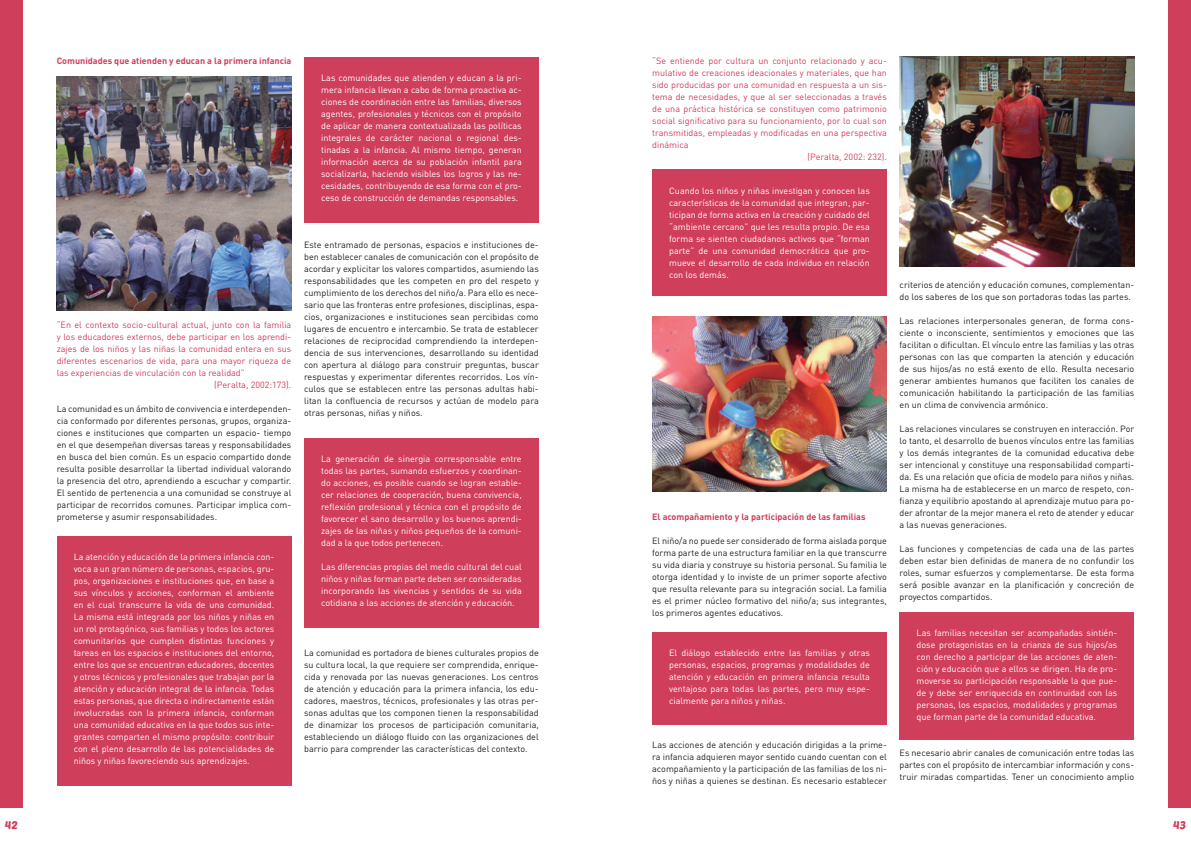
<style>
.page{position:relative;width:1191px;height:842px;background:#fff}
.page>*{position:absolute;margin:0;border:0;box-sizing:border-box;transform-origin:0 0}
.t1{font:11px "Poetsen One";color:#cf3e5b}
.t2{font:9px/12px "DIN Pro";color:#231f20;text-align:justify}
.t3{font:9px/12px "DIN Pro";color:#fff;text-align:justify}
.t4{font:9px "DIN Pro";color:#cf3e5b}
.t5{font:700 9px "DIN Pro";color:#cf3e5b}
</style>
<div class="page">
<div style="left:0;top:0;width:23px;height:808px;background:#cf3e5b"></div>
<div style="left:1168px;top:0;width:23px;height:808px;background:#cf3e5b"></div>
<img style="left:57px;top:76px;width:234px;height:235px">
<div style="left:57px;top:536px;width:234px;height:249px;background:#cf3e5b"></div>
<div style="left:304px;top:57px;width:235px;height:166px;background:#cf3e5b"></div>
<div style="left:304px;top:438px;width:235px;height:189px;background:#cf3e5b"></div>
<div style="left:652px;top:170px;width:235px;height:126px;background:#cf3e5b"></div>
<img style="left:899px;top:57px;width:235px;height:210px">
<div style="left:652px;top:632px;width:235px;height:92px;background:#cf3e5b"></div>
<div style="left:899px;top:612px;width:235px;height:127px;background:#cf3e5b"></div>
<img style="left:652px;top:316px;width:235px;height:176px">
<p class="t5" style="left:57px;top:54px;width:236px">Comunidades que atienden y educan a la primera infancia</p>
<p class="t3" style="left:321px;top:71px;width:202px">Las comunidades que atienden y educan a la pri&shy;mera infancia llevan a cabo de forma proactiva ac&shy;ciones de coordinación entre las familias, diversos agentes, profesionales y técnicos con el propósito de aplicar de manera contextualizada las políticas integrales de carácter nacional o regional des&shy;tinadas a la infancia. Al mismo tiempo, generan información acerca de su población infantil para socializarla, haciendo visibles los logros y las ne&shy;cesidades, contribuyendo de esa forma con el pro&shy;ceso de construcción de demandas responsables.</p>
<p class="t4" style="left:57px;top:318px;width:236px">“En el contexto socio-cultural actual, junto con la familia</p>
<p class="t4" style="left:57px;top:330px;width:236px">y los educadores externos, debe participar en los aprendi-</p>
<p class="t4" style="left:57px;top:342px;width:236px">zajes de los niños y las niñas la comunidad entera en sus</p>
<p class="t4" style="left:57px;top:354px;width:236px">diferentes escenarios de vida, para una mayor riqueza de</p>
<p class="t4" style="left:57px;top:366px;width:190px">las experiencias de vinculación con la realidad”</p>
<p class="t4" style="left:214px;top:378px;width:79px">(Peralta, 2002:173).</p>
<p class="t2" style="left:57px;top:402px;width:236px">La comunidad es un ámbito de convivencia e interdependen&shy;cia conformado por diferentes personas, grupos, organiza&shy;ciones e instituciones que comparten un espacio- tiempo en el que desempeñan diversas tareas y responsabilidades en busca del bien común. Es un espacio compartido donde resulta posible desarrollar la libertad individual valorando la presencia del otro, aprendiendo a escuchar y compartir.<br>El sentido de pertenencia a una comunidad se construye al participar de recorridos comunes. Participar implica com&shy;prometerse y asumir responsabilidades.</p>
<p class="t3" style="left:74px;top:550px;width:202px">La atención y educación de la primera infancia con&shy;voca a un gran número de personas, espacios, gru&shy;pos, organizaciones e instituciones que, en base a sus vínculos y acciones, conforman el ambiente en el cual transcurre la vida de una comunidad.<br>La misma está integrada por los niños y niñas en un rol protagónico, sus familias y todos los actores comunitarios que cumplen distintas funciones y tareas en los espacios e instituciones del entorno, entre los que se encuentran educadores, docentes y otros técnicos y profesionales que trabajan por la atención y educación integral de la infancia. Todas estas personas, que directa o indirectamente están involucradas con la primera infancia, conforman una comunidad educativa en la que todos sus inte&shy;grantes comparten el mismo propósito: contribuir con el pleno desarrollo de las potencialidades de niños y niñas favoreciendo sus aprendizajes.</p>
<p class="t2" style="left:304px;top:238px;width:236px">Este entramado de personas, espacios e instituciones de&shy;ben establecer canales de comunicación con el propósito de acordar y explicitar los valores compartidos, asumiendo las responsabilidades que les competen en pro del respeto y cumplimiento de los derechos del niño/a. Para ello es nece&shy;sario que las fronteras entre profesiones, disciplinas, espa&shy;cios, organizaciones e instituciones sean percibidas como lugares de encuentro e intercambio. Se trata de establecer relaciones de reciprocidad comprendiendo la interdepen&shy;dencia de sus intervenciones, desarrollando su identidad con apertura al diálogo para construir preguntas, buscar respuestas y experimentar diferentes recorridos. Los vín&shy;culos que se establecen entre las personas adultas habi&shy;litan la confluencia de recursos y actúan de modelo para otras personas, niñas y niños.</p>
<p class="t3" style="left:321px;top:452px;width:202px">La generación de sinergia corresponsable entre todas las partes, sumando esfuerzos y coordinan&shy;do acciones, es posible cuando se logran estable&shy;cer relaciones de cooperación, buena convivencia, reflexión profesional y técnica con el propósito de favorecer el sano desarrollo y los buenos aprendi&shy;zajes de las niñas y niños pequeños de la comuni&shy;dad a la que todos pertenecen.</p>
<p class="t3" style="left:321px;top:560px;width:202px">Las diferencias propias del medio cultural del cual niños y niñas forman parte deben ser consideradas incorporando las vivencias y sentidos de su vida cotidiana a las acciones de atención y educación.</p>
<p class="t2" style="left:304px;top:646px;width:236px">La comunidad es portadora de bienes culturales propios de su cultura local, la que requiere ser comprendida, enrique&shy;cida y renovada por las nuevas generaciones. Los centros de atención y educación para la primera infancia, los edu&shy;cadores, maestros, técnicos, profesionales y las otras per&shy;sonas adultas que los componen tienen la responsabilidad de dinamizar los procesos de participación comunitaria, estableciendo un diálogo fluido con las organizaciones del barrio para comprender las características del contexto.</p>
<p class="t4" style="left:652px;top:54px;width:236px">“Se entiende por cultura un conjunto relacionado y acu-</p>
<p class="t4" style="left:652px;top:66px;width:236px">mulativo de creaciones ideacionales y materiales, que han</p>
<p class="t4" style="left:652px;top:78px;width:236px">sido producidas por una comunidad en respuesta a un sis-</p>
<p class="t4" style="left:652px;top:90px;width:236px">tema de necesidades, y que al ser seleccionadas a través</p>
<p class="t4" style="left:652px;top:102px;width:236px">de una práctica histórica se constituyen como patrimonio</p>
<p class="t4" style="left:652px;top:114px;width:236px">social significativo para su funcionamiento, por lo cual son</p>
<p class="t4" style="left:652px;top:126px;width:236px">transmitidas, empleadas y modificadas en una perspectiva</p>
<p class="t4" style="left:652px;top:138px;width:38px">dinámica</p>
<p class="t4" style="left:807px;top:150px;width:81px">(Peralta, 2002: 232).</p>
<p class="t3" style="left:669px;top:184px;width:202px">Cuando los niños y niñas investigan y conocen las características de la comunidad que integran, par&shy;ticipan de forma activa en la creación y cuidado del “ambiente cercano” que les resulta propio. De esa forma se sienten ciudadanos activos que “forman parte” de una comunidad democrática que pro&shy;mueve el desarrollo de cada individuo en relación con los demás.</p>
<p class="t5" style="left:652px;top:510px;width:215px">El acompañamiento y la participación de las familias</p>
<p class="t2" style="left:652px;top:534px;width:236px">El niño/a no puede ser considerado de forma aislada porque forma parte de una estructura familiar en la que transcurre su vida diaria y construye su historia personal. Su familia le otorga identidad y lo inviste de un primer soporte afectivo que resulta relevante para su integración social. La familia es el primer núcleo formativo del niño/a; sus integrantes, los primeros agentes educativos.</p>
<p class="t3" style="left:669px;top:646px;width:202px">El diálogo establecido entre las familias y otras personas, espacios, programas y modalidades de atención y educación en primera infancia resulta ventajoso para todas las partes, pero muy espe&shy;cialmente para niños y niñas.</p>
<p class="t2" style="left:652px;top:738px;width:236px">Las acciones de atención y educación dirigidas a la prime&shy;ra infancia adquieren mayor sentido cuando cuentan con el acompañamiento y la participación de las familias de los ni&shy;ños y niñas a quienes se destinan. Es necesario establecer</p>
<p class="t2" style="left:899px;top:278px;width:236px">criterios de atención y educación comunes, complementan&shy;do los saberes de los que son portadoras todas las partes.</p>
<p class="t2" style="left:899px;top:314px;width:236px">Las relaciones interpersonales generan, de forma cons&shy;ciente o inconsciente, sentimientos y emociones que las facilitan o dificultan. El vínculo entre las familias y las otras personas con las que comparten la atención y educación de sus hijos/as no está exento de ello. Resulta necesario generar ambientes humanos que faciliten los canales de comunicación habilitando la participación de las familias en un clima de convivencia armónico.</p>
<p class="t2" style="left:899px;top:422px;width:236px">Las relaciones vinculares se construyen en interacción. Por lo tanto, el desarrollo de buenos vínculos entre las familias y los demás integrantes de la comunidad educativa debe ser intencional y constituye una responsabilidad comparti&shy;da. Es una relación que oficia de modelo para niños y niñas.<br>La misma ha de establecerse en un marco de respeto, con&shy;fianza y equilibrio apostando al aprendizaje mutuo para po&shy;der afrontar de la mejor manera el reto de atender y educar a las nuevas generaciones.</p>
<p class="t2" style="left:899px;top:542px;width:236px">Las funciones y competencias de cada una de las partes deben estar bien definidas de manera de no confundir los roles, sumar esfuerzos y complementarse. De esta forma será posible avanzar en la planificación y concreción de proyectos compartidos.</p>
<p class="t3" style="left:916px;top:627px;width:202px">Las familias necesitan ser acompañadas sintién&shy;dose protagonistas en la crianza de sus hijos/as con derecho a participar de las acciones de aten&shy;ción y educación que a ellos se dirigen. Ha de pro&shy;moverse su participación responsable la que pue&shy;de y debe ser enriquecida en continuidad con las personas, los espacios, modalidades y programas que forman parte de la comunidad educativa.</p>
<p class="t2" style="left:899px;top:746px;width:236px">Es necesario abrir canales de comunicación entre todas las partes con el propósito de intercambiar información y cons&shy;truir miradas compartidas. Tener un conocimiento amplio</p>
<p class="t1" style="left:5px;top:818px;width:14px">42</p>
<p class="t1" style="left:1173px;top:818px;width:14px">43</p>
</div>
